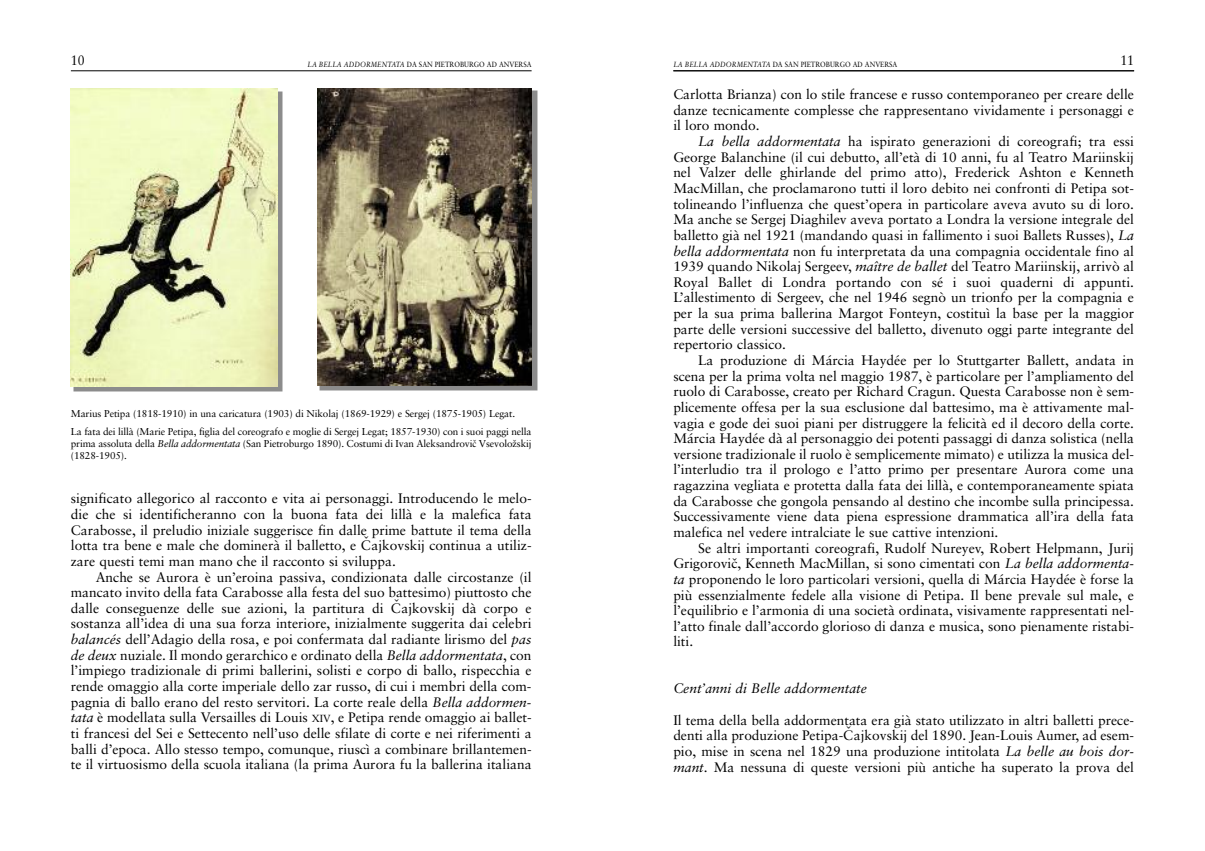
<style>
.page{position:relative;width:1205px;height:851px;background:#fff}
.page>*{position:absolute;margin:0;border:0;box-sizing:border-box;transform-origin:0 0}
.t1{font:13.75px/15.6px "Sabon";color:#000;text-align:justify}
.t2{font:italic 13.75px "Sabon";color:#000}
.t3{font:13.75px "Sabon";color:#000;scale:.9 1}
.t4{font:10px/19px "Sabon";letter-spacing:-.01em;color:#000}
.t5{font:7.5px "Sabon";color:#000;scale:.9 1}
.s1{font-style:italic}
.s2{color:#fff}
.s3{font-size:10.25px}
</style>
<div class="page">
<hr style="left:673px;top:71px;width:461px;height:1px;background:#000">
<hr style="left:71px;top:71px;width:460px;height:1px;background:#000">
<img style="left:318px;top:89px;width:220px;height:302px">
<img style="left:318px;top:89px;width:213px;height:296px">
<img style="left:71px;top:89px;width:212px;height:303px">
<img style="left:71px;top:89px;width:206px;height:297px">
<p class="t3" style="left:71px;top:55px;width:17px">10</p>
<p class="t5" style="left:307px;top:61px;width:250px"><span class="s1">LA BELLA ADDORMENTATA</span> DA SAN PIETROBURGO AD ANVERSA</p>
<p class="t5" style="left:673px;top:61px;width:273px"><span class="s1">LA BELLA ADDORMENTATA</span> DA SAN PIETROBURGO AD ANVERS<span class="s2">A</span>A<span class="s2">UTORE</span></p>
<p class="t3" style="left:1120px;top:55px;width:17px">11</p>
<p class="t4" style="left:71px;top:404px;width:462px">Marius Petipa (1818-1910) in una caricatura (1903) di Nikolaj (1869-1929) e Sergej (1875-1905) Legat.<br>La fata dei lillà (Marie Petipa, figlia del coreografo e moglie di Sergej Legat; 1857-1930) con i suoi paggi nella</p>
<p class="t4" style="left:71px;top:438px;width:462px;line-height:11.9px">prima assoluta della <span class="s1">Bella addormentata</span> (San Pietroburgo 1890). Costumi di Ivan Aleksandrovicˇ Vsevoložskij (1828-1905).</p>
<p class="t1" style="left:71px;top:492px;width:462px">significato allegorico al racconto e vita ai personaggi. Introducendo le melo&shy;die che si identificheranno con la buona fata dei lillà e la malefica fata Carabosse, il preludio iniziale suggerisce fin dalle prime battute il tema della lotta tra bene e male che dominerà il balletto, e Cˇ ajkovskij continua a utiliz&shy;zare questi temi man mano che il racconto si sviluppa.</p>
<p class="t1" style="left:71px;top:570px;width:462px;text-indent:25px">Anche se Aurora è un’eroina passiva, condizionata dalle circostanze (il mancato invito della fata Carabosse alla festa del suo battesimo) piuttosto che dalle conseguenze delle sue azioni, la partitura di Cˇ ajkovskij dà corpo e sostanza all’idea di una sua forza interiore, inizialmente suggerita dai celebri <span class="s1">balancés</span> dell’Adagio della rosa, e poi confermata dal radiante lirismo del <span class="s1">pas de deux</span> nuziale. Il mondo gerarchico e ordinato della <span class="s1">Bella addormentata</span>, con l’impiego tradizionale di primi ballerini, solisti e corpo di ballo, rispecchia e rende omaggio alla corte imperiale dello zar russo, di cui i membri della com&shy;pagnia di ballo erano del resto servitori. La corte reale della <span class="s1">Bella addormen&shy;tata</span> è modellata sulla Versailles di Louis <span class="s3">XIV</span>, e Petipa rende omaggio ai ballet&shy;ti francesi del Sei e Settecento nell’uso delle sfilate di corte e nei riferimenti a balli d’epoca. Allo stesso tempo, comunque, riuscì a combinare brillantemen&shy;te il virtuosismo della scuola italiana (la prima Aurora fu la ballerina italiana</p>
<p class="t1" style="left:673px;top:88px;width:462px">Carlotta Brianza) con lo stile francese e russo contemporaneo per creare delle danze tecnicamente complesse che rappresentano vividamente i personaggi e il loro mondo.</p>
<p class="t1" style="left:673px;top:134px;width:462px;text-indent:25px"><span class="s1">La bella addormentata</span> ha ispirato generazioni di coreografi; tra essi George Balanchine (il cui debutto, all’età di 10 anni, fu al Teatro Mariinskij nel Valzer delle ghirlande del primo atto), Frederick Ashton e Kenneth MacMillan, che proclamarono tutti il loro debito nei confronti di Petipa sot&shy;tolineando l’influenza che quest’opera in particolare aveva avuto su di loro.<br>Ma anche se Sergej Diaghilev aveva portato a Londra la versione integrale del balletto già nel 1921 (mandando quasi in fallimento i suoi Ballets Russes), <span class="s1">La bella addormentata</span> non fu interpretata da una compagnia occidentale fino al 1939 quando Nikolaj Sergeev, <span class="s1">maître de ballet</span> del Teatro Mariinskij, arrivò al Royal Ballet di Londra portando con sé i suoi quaderni di appunti.<br>L’allestimento di Sergeev, che nel 1946 segnò un trionfo per la compagnia e per la sua prima ballerina Margot Fonteyn, costituì la base per la maggior parte delle versioni successive del balletto, divenuto oggi parte integrante del repertorio classico.</p>
<p class="t1" style="left:673px;top:353px;width:462px;text-indent:25px">La produzione di Márcia Haydée per lo Stuttgarter Ballett, andata in scena per la prima volta nel maggio 1987, è particolare per l’ampliamento del ruolo di Carabosse, creato per Richard Cragun. Questa Carabosse non è sem&shy;plicemente offesa per la sua esclusione dal battesimo, ma è attivamente mal&shy;vagia e gode dei suoi piani per distruggere la felicità ed il decoro della corte.<br>Márcia Haydée dà al personaggio dei potenti passaggi di danza solistica (nella versione tradizionale il ruolo è semplicemente mimato) e utilizza la musica del&shy;l’interludio tra il prologo e l’atto primo per presentare Aurora come una ragazzina vegliata e protetta dalla fata dei lillà, e contemporaneamente spiata da Carabosse che gongola pensando al destino che incombe sulla principessa.<br>Successivamente viene data piena espressione drammatica all’ira della fata malefica nel vedere intralciate le sue cattive intenzioni.</p>
<p class="t1" style="left:673px;top:541px;width:462px;text-indent:25px">Se altri importanti coreografi, Rudolf Nureyev, Robert Helpmann, Jurij Grigorovicˇ, Kenneth MacMillan, si sono cimentati con <span class="s1">La bella addormenta&shy;ta</span> proponendo le loro particolari versioni, quella di Márcia Haydée è forse la più essenzialmente fedele alla visione di Petipa. Il bene prevale sul male, e l’equilibrio e l’armonia di una società ordinata, visivamente rappresentati nel&shy;l’atto finale dall’accordo glorioso di danza e musica, sono pienamente ristabi&shy;liti.</p>
<p class="t2" style="left:673px;top:682px;width:195px">Cent’anni di Belle addormentate</p>
<p class="t1" style="left:673px;top:713px;width:462px">Il tema della bella addormentata era già stato utilizzato in altri balletti prece&shy;denti alla produzione Petipa-Cˇ ajkovskij del 1890. Jean-Louis Aumer, ad esem&shy;pio, mise in scena nel 1829 una produzione intitolata <span class="s1">La belle au bois dor&shy;mant</span>. Ma nessuna di queste versioni più antiche ha superato la prova del</p>
</div>
